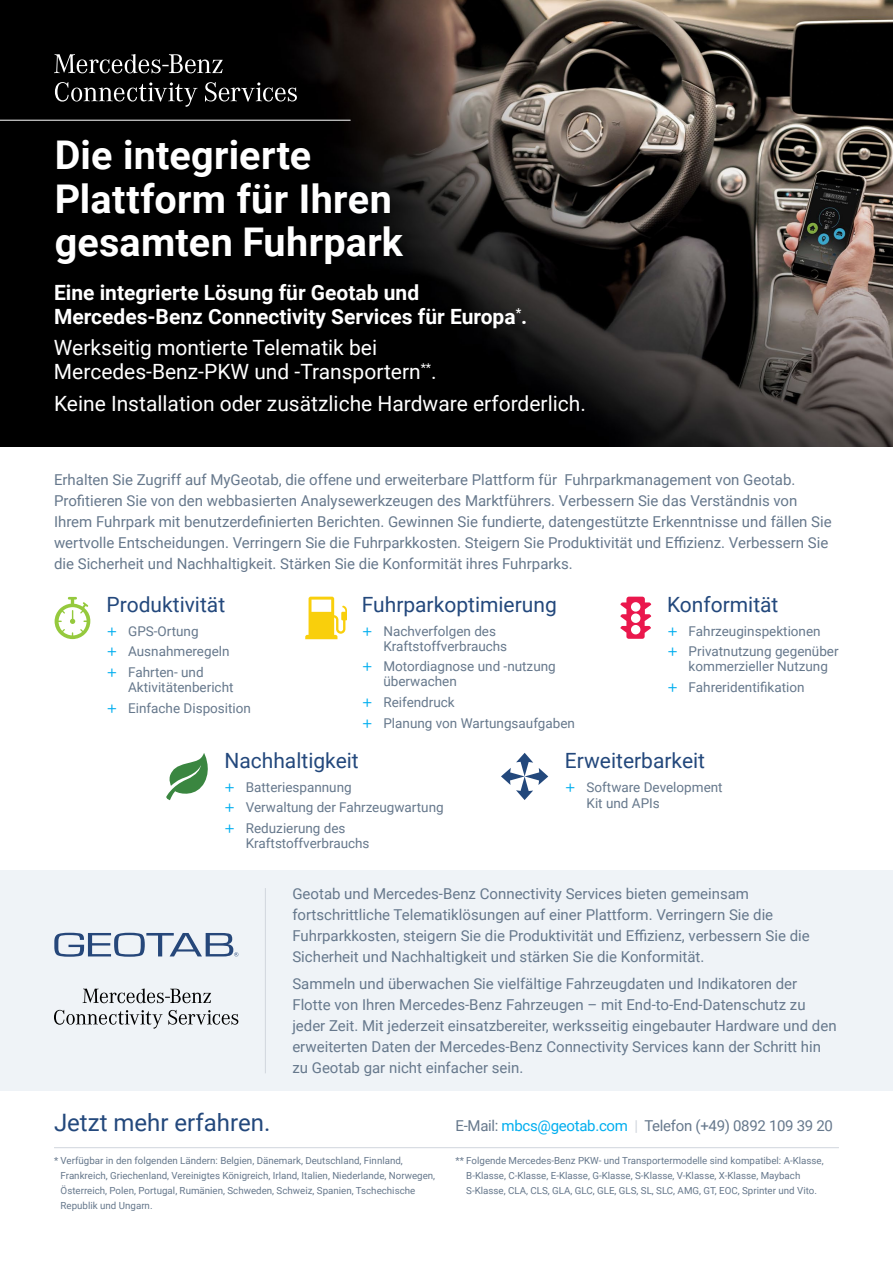
<style>
.page{position:relative;width:893px;height:1263px;background:#fff}
.page>*{position:absolute;margin:0;border:0;box-sizing:border-box;transform-origin:0 0}
.t1{font:700 39.6px/43.5px "Roboto";letter-spacing:.005em;color:#fff}
.t2{font:24px "Roboto";color:#23487c}
.t3{font:21px/24px "Roboto";color:#fff}
.t4{font:700 21px/24px "Roboto";color:#fff}
.t5{font:21px "Roboto";color:#23487c}
.t6{font:15px/21px "Roboto";color:#66788c}
.t7{font:15px "Roboto";letter-spacing:-.02em;color:#66788c}
.t8{font:13.5px/20.7px "Roboto";color:#66788c}
.t9{font:9.75px/15px "Roboto";color:#66788c}
.s1{font-family:"Verdana";color:#00aeef}
.s2{color:#00aeef}
.s3{color:#d1d6dd}
</style>
<div class="page">
<img style="left:0;top:0;width:893px;height:447px">
<svg style="left:166px;top:753px;width:42px;height:47px"></svg>
<svg style="left:55px;top:597px;width:35px;height:42px"></svg>
<svg style="left:305px;top:597px;width:42px;height:42px"></svg>
<svg style="left:620px;top:597px;width:31px;height:42px"></svg>
<svg style="left:501px;top:753px;width:47px;height:47px"></svg>
<hr style="left:54px;top:1147px;width:785px;height:1px;background:#d1d6dd">
<div style="left:0;top:870px;width:893px;height:221px;background:#eff3f7"></div>
<hr style="left:265px;top:888px;width:1px;height:185px;background:#d1d6dd">
<svg style="left:54px;top:1010px;width:184px;height:19px"></svg>
<svg style="left:83px;top:988px;width:128px;height:15px"></svg>
<svg style="left:54px;top:933px;width:184px;height:24px"></svg>
<svg style="left:55px;top:82px;width:142px;height:25px;background:#2d2d2d"></svg>
<svg style="left:205px;top:82px;width:92px;height:20px;background:#383838"></svg>
<svg style="left:54px;top:54px;width:169px;height:19px;background:#3f3f3f"></svg>
<hr style="left:0;top:120px;width:351px;height:1px;background:#fff">
<h1 class="t1" style="left:55px;top:132px;width:350px">Die integrierte<br>Plattform für Ihren gesamten Fuhrpark</h1>
<h3 class="t4" style="left:54px;top:279px;width:475px">Eine integrierte Lösung für Geotab und<br>Mercedes-Benz Connectivity Services für Europa<sup>*</sup>.</h3>
<h3 class="t3" style="left:54px;top:335px;width:384px">Werkseitig montierte Telematik bei<br>Mercedes-Benz-PKW und -Transportern<sup>**</sup>.</h3>
<h3 class="t3" style="left:54px;top:391px;width:533px">Keine Installation oder zusätzliche Hardware erforderlich.</h3>
<p class="t6" style="left:54px;top:469px;width:779px">Erhalten Sie Zugriff auf MyGeotab, die offene und erweiterbare Plattform für Fuhrparkmanagement von Geotab.<br>Profitieren Sie von den webbasierten Analysewerkzeugen des Marktführers. Verbessern Sie das Verständnis von Ihrem Fuhrpark mit benutzerdefinierten Berichten. Gewinnen Sie fundierte, datengestützte Erkenntnisse und fällen Sie wertvolle Entscheidungen. Verringern Sie die Fuhrparkkosten. Steigern Sie Produktivität und Effizienz. Verbessern Sie die Sicherheit und Nachhaltigkeit. Stärken Sie die Konformität ihres Fuhrparks.</p>
<h3 class="t5" style="left:107px;top:590px;width:120px">Produktivität</h3>
<h3 class="t5" style="left:667px;top:590px;width:113px">Konformität</h3>
<p class="t8" style="left:667px;top:620px;width:173px"><span class="s1">+</span> Fahrzeuginspektionen<br><span class="s1">+</span> Privatnutzung gegenüber</p>
<p class="t8" style="left:667px;top:656px;width:162px;text-indent:22px">kommerzieller Nutzung <span class="s1">+</span> Fahreridentifikation</p>
<h3 class="t5" style="left:362px;top:590px;width:196px">Fuhrparkoptimierung</h3>
<p class="t8" style="left:383px;top:623px;width:125px;line-height:15px;text-indent:-22px"><span class="s1">+</span> Nachverfolgen des<br>Kraftstoffverbrauchs</p>
<p class="t8" style="left:383px;top:658px;width:174px;line-height:15px;text-indent:-22px"><span class="s1">+</span> Motordiagnose und -nutzung überwachen</p>
<p class="t8" style="left:362px;top:691px;width:215px"><span class="s1">+</span> Reifendruck<br><span class="s1">+</span> Planung von Wartungsaufgaben</p>
<h3 class="t5" style="left:565px;top:746px;width:142px">Erweiterbarkeit</h3>
<p class="t8" style="left:586px;top:778px;width:138px;line-height:16.5px;text-indent:-22px"><span class="s1">+</span> Software Development<br>Kit und APIs</p>
<p class="t8" style="left:107px;top:620px;width:125px"><span class="s1">+</span> GPS-Ortung<br><span class="s1">+</span> Ausnahmeregeln <span class="s1">+</span> Fahrten- und</p>
<p class="t8" style="left:107px;top:676px;width:146px;text-align:center">Aktivitätenbericht<br><span class="s1">+</span> Einfache Disposition</p>
<h3 class="t5" style="left:224px;top:746px;width:136px">Nachhaltigkeit</h3>
<p class="t8" style="left:224px;top:776px;width:221px"><span class="s1">+</span> Batteriespannung<br><span class="s1">+</span> Verwaltung der Fahrzeugwartung <span class="s1">+</span> Reduzierung des</p>
<p class="t8" style="left:246px;top:832px;width:125px">Kraftstoffverbrauchs</p>
<p class="t6" style="left:292px;top:883px;width:519px">Geotab und Mercedes-Benz Connectivity Services bieten gemeinsam fortschrittliche Telematiklösungen auf einer Plattform. Verringern Sie die Fuhrparkkosten, steigern Sie die Produktivität und Effizienz, verbessern Sie die Sicherheit und Nachhaltigkeit und stärken Sie die Konformität.</p>
<p class="t6" style="left:292px;top:973px;width:546px">Sammeln und überwachen Sie vielfältige Fahrzeugdaten und Indikatoren der Flotte von Ihren Mercedes-Benz Fahrzeugen – mit End-to-End-Datenschutz zu jeder Zeit. Mit jederzeit einsatzbereiter, werksseitig eingebauter Hardware und den erweiterten Daten der Mercedes-Benz Connectivity Services kann der Schritt hin zu Geotab gar nicht einfacher sein.</p>
<h2 class="t2" style="left:54px;top:1106px;width:218px">Jetzt mehr erfahren.</h2>
<p class="t9" style="left:61px;top:1153px;width:376px;text-indent:-7px">* Verfügbar in den folgenden Ländern: Belgien, Dänemark, Deutschland, Finnland, Frankreich, Griechenland, Vereinigtes Königreich, Irland, Italien, Niederlande, Norwegen, Österreich, Polen, Portugal, Rumänien, Schweden, Schweiz, Spanien, Tschechische Republik und Ungarn.</p>
<p class="t9" style="left:466px;top:1153px;width:359px;text-indent:-11px">** Folgende Mercedes-Benz PKW- und Transportermodelle sind kompatibel: A-Klasse,<br>B-Klasse, C-Klasse, E-Klasse, G-Klasse, S-Klasse, V-Klasse, X-Klasse, Maybach<br>S-Klasse, CLA, CLS, GLA, GLC, GLE, GLS, SL, SLC, AMG, GT, EOC, Sprinter und Vito.</p>
<p class="t7" style="left:455px;top:1115px;width:379px">E-Mail: <span class="s2">mbcs@geotab.com</span> <span class="s3">|</span> Telefon (+49) 0892 109 39 20</p>
</div>
